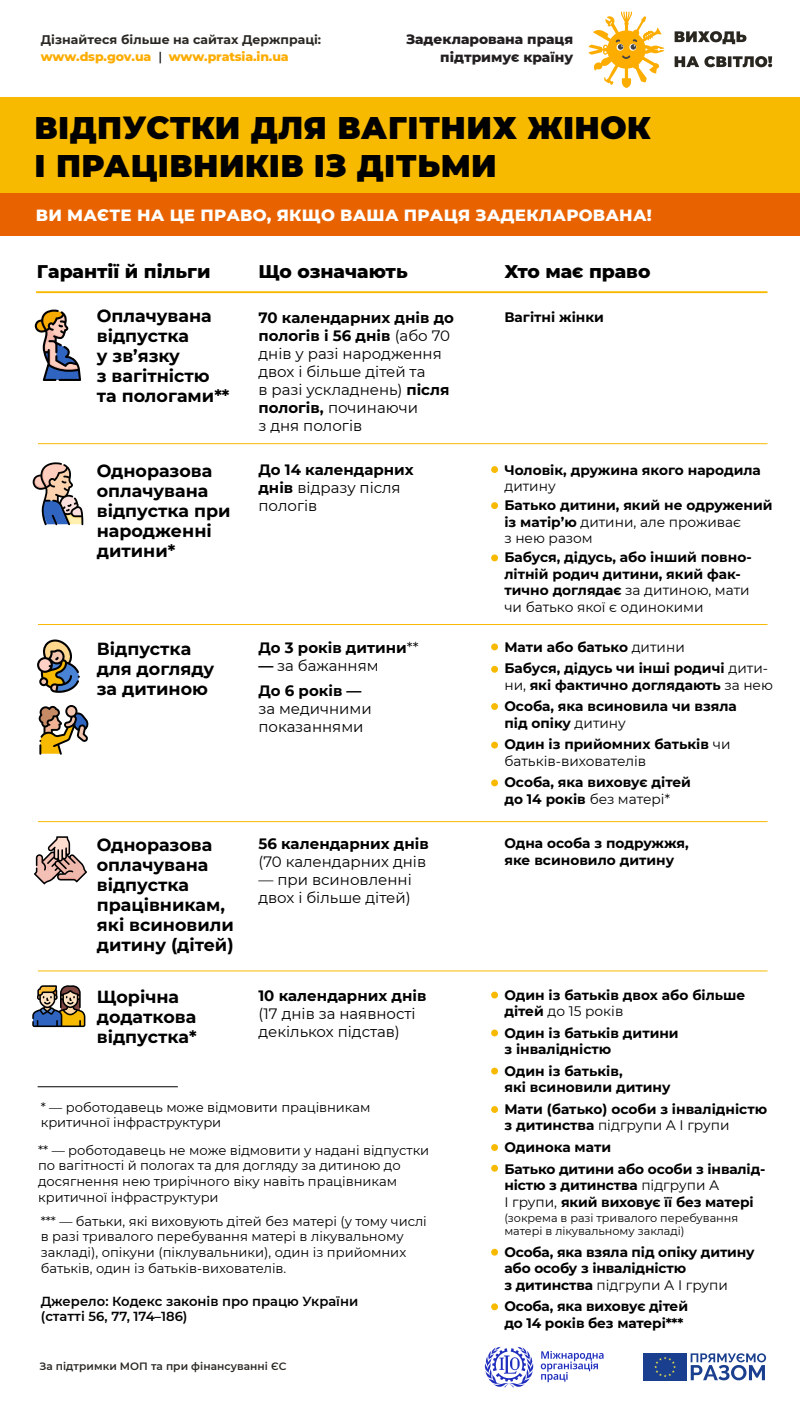
<style>
.page{position:relative;width:800px;height:1403px;background:#fff}
.page>*{position:absolute;margin:0;border:0;box-sizing:border-box;transform-origin:0 0}
.t1{font:900 31.25px "Montserrat";letter-spacing:.015em;color:#000}
.t2{font:800 18.75px "Montserrat";color:#000}
.t3{font:700 17.5px/20px "Montserrat";color:#000}
.t4{font:800 16.56px "Montserrat";letter-spacing:.015em;color:#fff}
.t5{font:15px/18px "Montserrat";color:#000}
.t6{font:700 15px/18px "Montserrat";color:#000}
.t7{font:700 13.75px/16.5px "Montserrat";color:#000}
.t8{font:800 13.75px/18.8px "Montserrat";color:#231f20;text-align:right}
.t9{font:13.75px "Montserrat";color:#000}
.t10{font:13.12px/15.8px "Montserrat";letter-spacing:-.005em;color:#000}
.t11{font:600 13.12px/15.8px "Montserrat";color:#000}
.t12{font:700 12.5px/17.5px "Montserrat";color:#2b2824}
.t13{font:11.25px/13.5px "Montserrat";color:#000}
.t14{font:600 10.62px "Montserrat";letter-spacing:.005em;color:#2b2824}
.s1{font-weight:800;color:#fdac00}
.s2{font-weight:500;color:#000}
.s3{font-weight:700}
.s4{font-weight:400}
</style>
<div class="page">
<div style="left:0;top:97px;width:800px;height:96px;background:#f8ba00"></div>
<div style="left:0;top:193px;width:800px;height:43px;background:#e86300"></div>
<hr style="left:36px;top:291px;width:732px;height:2px;background:#f8ba00">
<hr style="left:38px;top:443px;width:730px;height:1px;background:#f8ba00">
<hr style="left:38px;top:624px;width:730px;height:1px;background:#f8ba00">
<hr style="left:38px;top:821px;width:730px;height:1px;background:#f8ba00">
<hr style="left:38px;top:970px;width:730px;height:1px;background:#f8ba00">
<svg style="left:35px;top:310px;width:46px;height:71px"></svg>
<svg style="left:33px;top:462px;width:50px;height:63px"></svg>
<div style="left:491px;top:643px;width:7px;height:7px;background:#f8ba00;border-radius:50%"></div>
<div style="left:491px;top:666px;width:7px;height:7px;background:#f8ba00;border-radius:50%"></div>
<div style="left:491px;top:703px;width:7px;height:7px;background:#f8ba00;border-radius:50%"></div>
<div style="left:491px;top:742px;width:7px;height:6px;background:#f8ba00;border-radius:50%"></div>
<div style="left:491px;top:779px;width:7px;height:7px;background:#f8ba00;border-radius:50%"></div>
<div style="left:491px;top:992px;width:7px;height:6px;background:#f8ba00;border-radius:50%"></div>
<div style="left:491px;top:1029px;width:7px;height:7px;background:#f8ba00;border-radius:50%"></div>
<div style="left:491px;top:1068px;width:7px;height:6px;background:#f8ba00;border-radius:50%"></div>
<div style="left:491px;top:1106px;width:7px;height:7px;background:#f8ba00;border-radius:50%"></div>
<div style="left:491px;top:1144px;width:7px;height:7px;background:#f8ba00;border-radius:50%"></div>
<div style="left:491px;top:1165px;width:7px;height:7px;background:#f8ba00;border-radius:50%"></div>
<div style="left:491px;top:1249px;width:7px;height:7px;background:#f8ba00;border-radius:50%"></div>
<div style="left:491px;top:1303px;width:7px;height:7px;background:#f8ba00;border-radius:50%"></div>
<div style="left:491px;top:466px;width:7px;height:7px;background:#f8ba00;border-radius:50%"></div>
<div style="left:491px;top:502px;width:7px;height:7px;background:#f8ba00;border-radius:50%"></div>
<div style="left:491px;top:554px;width:7px;height:7px;background:#f8ba00;border-radius:50%"></div>
<svg style="left:39px;top:705px;width:50px;height:50px"></svg>
<svg style="left:37px;top:639px;width:43px;height:54px"></svg>
<hr style="left:38px;top:1087px;width:140px;height:1px;background:#000">
<svg style="left:34px;top:836px;width:53px;height:49px"></svg>
<svg style="left:32px;top:985px;width:53px;height:42px"></svg>
<svg style="left:675px;top:31px;width:97px;height:36px"></svg>
<svg style="left:589px;top:12px;width:48px;height:76px"></svg>
<svg style="left:691px;top:1353px;width:75px;height:27px"></svg>
<svg style="left:643px;top:1353px;width:1px;height:28px"></svg>
<div style="left:644px;top:1353px;width:43px;height:28px;background:#1a3f8e"></div>
<svg style="left:654px;top:1357px;width:22px;height:20px"></svg>
<svg style="left:484px;top:1347px;width:50px;height:40px"></svg>
<svg style="left:541px;top:1351px;width:63px;height:31px"></svg>
<p class="t12" style="left:41px;top:30px;width:282px">Дізнайтеся більше на сайтах Держпраці: <span class="s1">www.dsp.gov.ua</span> <span class="s2">|</span> <span class="s1">www.pratsia.in.ua</span></p>
<p class="t8" style="left:406px;top:28px;width:169px">Задекларована праця підтримує країну</p>
<h1 class="t1" style="left:35px;top:105px;width:618px">ВІДПУСТКИ ДЛЯ ВАГІТНИХ ЖІНОК</h1>
<h1 class="t1" style="left:35px;top:142px;width:464px">І ПРАЦІВНИКІВ ІЗ ДІТЬМИ</h1>
<p class="t4" style="left:36px;top:203px;width:618px">ВИ МАЄТЕ НА ЦЕ ПРАВО, ЯКЩО ВАША ПРАЦЯ ЗАДЕКЛАРОВАНА!</p>
<h2 class="t2" style="left:37px;top:258px;width:175px">Гарантії й пільги</h2>
<h2 class="t2" style="left:258px;top:258px;width:151px">Що означають</h2>
<h2 class="t2" style="left:504px;top:258px;width:148px">Хто має право</h2>
<p class="t5" style="left:258px;top:308px;width:197px"><span class="s3">70 календарних днів до пологів і 56 днів</span> (або 70 днів у разі народження двох і більше дітей та<br>в разі ускладнень) <span class="s3">після пологів,</span> починаючи<br>з дня пологів</p>
<p class="t3" style="left:97px;top:305px;width:134px">Оплачувана відпустка<br>у зв’язку<br>з вагітністю та пологами**</p>
<p class="t7" style="left:504px;top:308px;width:101px">Вагітні жінки</p>
<p class="t3" style="left:97px;top:460px;width:135px">Одноразова оплачувана відпустка при народженні дитини*</p>
<p class="t6" style="left:258px;top:460px;width:157px">До 14 календарних днів <span class="s4">відразу після пологів</span></p>
<p class="t3" style="left:97px;top:637px;width:119px">Відпустка для догляду за дитиною</p>
<p class="t6" style="left:258px;top:638px;width:162px">До 3 років дитини<span class="s4">**</span></p>
<p class="t6" style="left:258px;top:652px;width:122px;line-height:25.5px">— <span class="s4">за бажанням<br></span>До 6 років —</p>
<p class="t5" style="left:258px;top:699px;width:115px">за медичними показаннями</p>
<p class="t3" style="left:97px;top:834px;width:139px">Одноразова оплачувана відпустка працівникам, які всиновили дитину (дітей)</p>
<p class="t3" style="left:97px;top:986px;width:101px">Щорічна додаткова відпустка*</p>
<p class="t6" style="left:258px;top:834px;width:172px">56 календарних днів</p>
<p class="t5" style="left:258px;top:852px;width:169px">(70 календарних днів</p>
<p class="t5" style="left:258px;top:870px;width:155px">— при всиновленні двох і більше дітей)</p>
<p class="t6" style="left:258px;top:986px;width:169px">10 календарних днів</p>
<p class="t5" style="left:258px;top:1004px;width:159px">(17 днів за наявності декількох підстав)</p>
<p class="t10" style="left:41px;top:1098px;width:331px">* — роботодавець може відмовити працівникам критичної інфраструктури</p>
<p class="t10" style="left:38px;top:1142px;width:393px">** — роботодавець не може відмовити у надані відпустки по вагітності й пологах та для догляду за дитиною до досягнення нею трирічного віку навіть працівникам критичної інфраструктури</p>
<p class="t10" style="left:41px;top:1213px;width:388px">*** — батьки, які виховують дітей без матері (у тому числі в разі тривалого перебування матері в лікувальному закладі), опікуни (піклувальники), один із прийомних батьків, один із батьків-вихователів.</p>
<p class="t11" style="left:41px;top:1292px;width:319px">Джерело: Кодекс законів про працю України (статті 56, 77, 174–186)</p>
<p class="t14" style="left:39px;top:1359px;width:249px">За підтримки МОП та при фінансуванні ЄС</p>
<p class="t7" style="left:504px;top:461px;width:258px">Чоловік, дружина якого народила</p>
<p class="t9" style="left:504px;top:477px;width:53px">дитину</p>
<p class="t7" style="left:504px;top:496px;width:270px">Батько дитини, який не одружений із матір’ю <span class="s4">дитини, але проживає<br>з нею разом</span></p>
<p class="t7" style="left:504px;top:548px;width:249px">Бабуся, дідусь, або інший повно&shy;літній родич дитини, який фак&shy;тично доглядає <span class="s4">за дитиною, мати чи батько якої є одинокими</span></p>
<p class="t7" style="left:504px;top:635px;width:265px;line-height:21.5px">Мати або батько <span class="s4">дитини<br></span>Бабуся, дідусь чи інші родичі <span class="s4">дити-</span></p>
<p class="t7" style="left:504px;top:673px;width:270px;line-height:21.5px"><span class="s4">ни,</span> які фактично доглядають <span class="s4">за нею<br></span>Особа, яка всиновила чи взяла</p>
<p class="t7" style="left:504px;top:711px;width:228px;line-height:21.5px">під опіку <span class="s4">дитину<br></span>Один із прийомних батьків <span class="s4">чи</span></p>
<p class="t9" style="left:504px;top:751px;width:143px">батьків-вихователів</p>
<p class="t7" style="left:504px;top:773px;width:188px">Особа, яка виховує дітей до 14 років <span class="s4">без матері*</span></p>
<p class="t7" style="left:504px;top:834px;width:186px">Одна особа з подружжя, яке всиновило дитину</p>
<p class="t7" style="left:504px;top:986px;width:243px">Один із батьків двох або більше дітей <span class="s4">до 15 років</span></p>
<p class="t7" style="left:504px;top:1024px;width:176px">Один із батьків дитини з інвалідністю</p>
<p class="t7" style="left:504px;top:1062px;width:168px">Один із батьків,<br>які всиновили дитину</p>
<p class="t7" style="left:504px;top:1100px;width:264px">Мати (батько) особи з інвалідністю з дитинства <span class="s4">підгрупи А I групи</span></p>
<p class="t7" style="left:504px;top:1136px;width:263px;line-height:21.5px">Одинока мати<br>Батько дитини або особи з інвалід-</p>
<p class="t7" style="left:504px;top:1176px;width:251px">ністю з дитинства <span class="s4">підгрупи А<br>I групи,</span> який виховує її без матері</p>
<p class="t13" style="left:504px;top:1211px;width:235px">(зокрема в разі тривалого перебування матері в лікувальному закладі)</p>
<p class="t7" style="left:504px;top:1243px;width:252px">Особа, яка взяла під опіку дитину або особу з інвалідністю<br>з дитинства <span class="s4">підгрупи А I групи</span></p>
<p class="t7" style="left:504px;top:1297px;width:185px">Особа, яка виховує дітей до 14 років без матері***</p>
</div>
